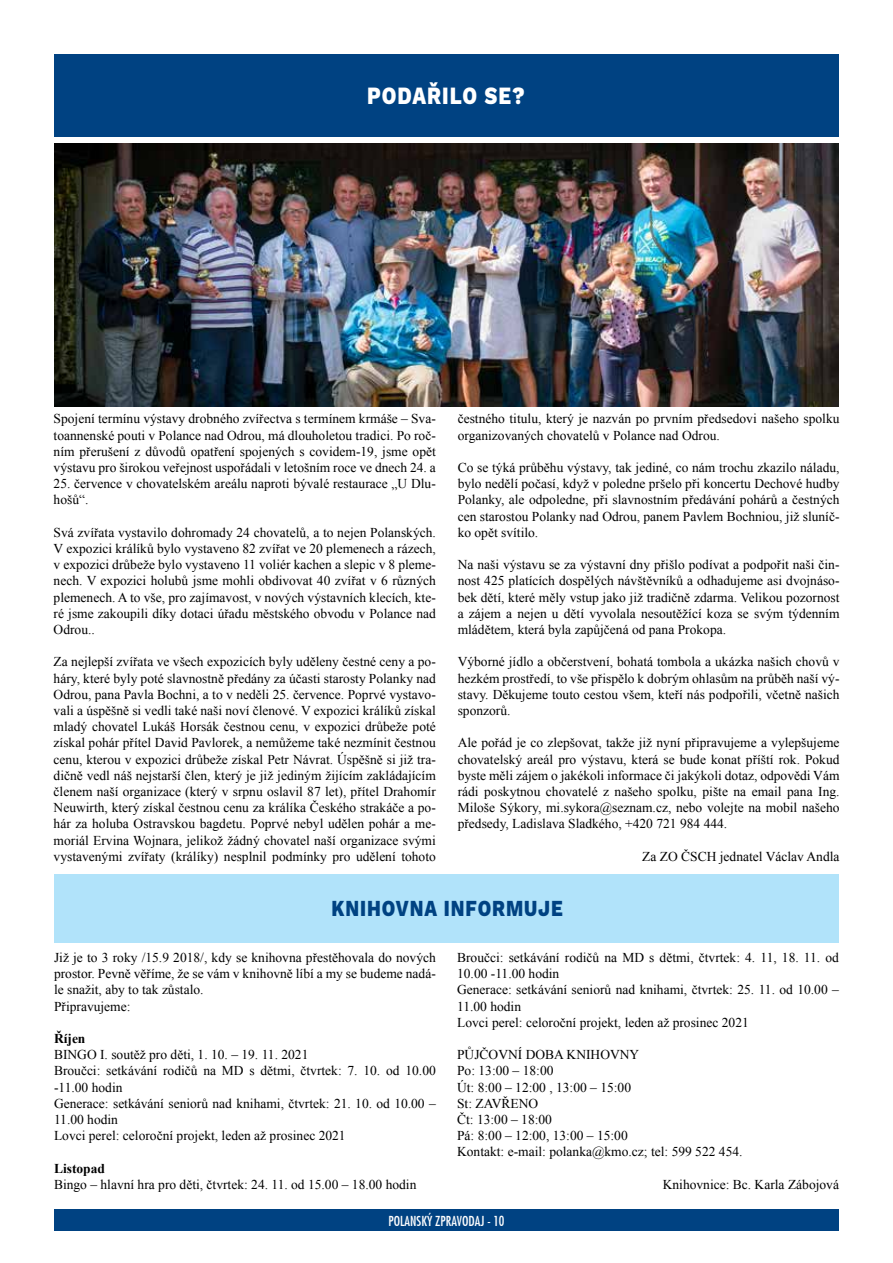
<style>
.page{position:relative;width:893px;height:1263px;background:#fff}
.page>*{position:absolute;margin:0;border:0;box-sizing:border-box;transform-origin:0 0}
.t1{font:800 24.3px "Work Sans";letter-spacing:.05em;color:#fff;scale:.82 1}
.t2{font:800 22.5px "Work Sans";letter-spacing:.05em;color:#004282;scale:.82 1}
.t3{font:13.5px/16.2px "Times New Roman";color:#000;text-align:justify}
.t4{font:13.5px "Fujiyama Plain";color:#fff}
.t5{font:700 13.5px "Times New Roman";color:#000}
</style>
<div class="page">
<div style="left:54px;top:874px;width:785px;height:68px;background:#b1e3fa"></div>
<div style="left:54px;top:1210px;width:785px;height:21px;background:#004282"></div>
<div style="left:54px;top:54px;width:785px;height:82px;background:#004282"></div>
<img style="left:55px;top:144px;width:783px;height:262px">
<h1 class="t1" style="left:367px;top:81px;width:194px">PODAŘILO SE?</h1>
<p class="t3" style="left:54px;top:411px;width:384px">Spojení termínu výstavy drobného zvířectva s termínem krmáše – Sva&shy;toannenské pouti v Polance nad Odrou, má dlouholetou tradici. Po roč&shy;ním přerušení z důvodů opatření spojených s covidem-19, jsme opět výstavu pro širokou veřejnost uspořádali v letošním roce ve dnech 24. a</p>
<p class="t3" style="left:54px;top:475px;width:384px">25. července v chovatelském areálu naproti bývalé restaurace „U Dlu&shy;hošů“.</p>
<p class="t3" style="left:54px;top:524px;width:384px">Svá zvířata vystavilo dohromady 24 chovatelů, a to nejen Polanských.<br>V expozici králíků bylo vystaveno 82 zvířat ve 20 plemenech a rázech, v expozici drůbeže bylo vystaveno 11 voliér kachen a slepic v 8 pleme&shy;nech. V expozici holubů jsme mohli obdivovat 40 zvířat v 6 různých plemenech. A to vše, pro zajímavost, v nových výstavních klecích, kte&shy;ré jsme zakoupili díky dotaci úřadu městského obvodu v Polance nad Odrou..</p>
<p class="t3" style="left:54px;top:654px;width:384px">Za nejlepší zvířata ve všech expozicích byly uděleny čestné ceny a po&shy;háry, které byly poté slavnostně předány za účasti starosty Polanky nad Odrou, pana Pavla Bochni, a to v neděli 25. července. Poprvé vystavo&shy;vali a úspěšně si vedli také naši noví členové. V expozici králíků získal mladý chovatel Lukáš Horsák čestnou cenu, v expozici drůbeže poté získal pohár přítel David Pavlorek, a nemůžeme také nezmínit čestnou cenu, kterou v expozici drůbeže získal Petr Návrat. Úspěšně si již tra&shy;dičně vedl náš nejstarší člen, který je již jediným žijícím zakládajícím členem naší organizace (který v srpnu oslavil 87 let), přítel Drahomír Neuwirth, který získal čestnou cenu za králíka Českého strakáče a po&shy;hár za holuba Ostravskou bagdetu. Poprvé nebyl udělen pohár a me&shy;moriál Ervina Wojnara, jelikož žádný chovatel naší organizace svými vystavenými zvířaty (králíky) nesplnil podmínky pro udělení tohoto</p>
<p class="t3" style="left:458px;top:411px;width:383px">čestného titulu, který je nazván po prvním předsedovi našeho spolku organizovaných chovatelů v Polance nad Odrou.</p>
<p class="t3" style="left:458px;top:459px;width:383px">Co se týká průběhu výstavy, tak jediné, co nám trochu zkazilo náladu, bylo nedělí počasí, když v poledne pršelo při koncertu Dechové hudby Polanky, ale odpoledne, při slavnostním předávání pohárů a čestných cen starostou Polanky nad Odrou, panem Pavlem Bochniou, již sluníč&shy;ko opět svítilo.</p>
<p class="t3" style="left:458px;top:556px;width:383px">Na naši výstavu se za výstavní dny přišlo podívat a podpořit naši čin&shy;nost 425 platících dospělých návštěvníků a odhadujeme asi dvojnáso&shy;bek dětí, které měly vstup jako již tradičně zdarma. Velikou pozornost a zájem a nejen u dětí vyvolala nesoutěžící koza se svým týdenním mládětem, která byla zapůjčená od pana Prokopa.</p>
<p class="t3" style="left:458px;top:654px;width:383px">Výborné jídlo a občerstvení, bohatá tombola a ukázka našich chovů v hezkém prostředí, to vše přispělo k dobrým ohlasům na průběh naší vý&shy;stavy. Děkujeme touto cestou všem, kteří nás podpořili, včetně našich sponzorů.</p>
<p class="t3" style="left:458px;top:735px;width:383px">Ale pořád je co zlepšovat, takže již nyní připravujeme a vylepšujeme chovatelský areál pro výstavu, která se bude konat příští rok. Pokud byste měli zájem o jakékoli informace či jakýkoli dotaz, odpovědi Vám rádi poskytnou chovatelé z našeho spolku, pište na email pana Ing.<br>Miloše Sýkory, mi.sykora@seznam.cz, nebo volejte na mobil našeho předsedy, Ladislava Sladkého, +420 721 984 444.</p>
<p class="t3" style="left:642px;top:848px;width:199px">Za ZO ČSCH jednatel Václav Andla</p>
<h2 class="t2" style="left:331px;top:895px;width:284px">KNIHOVNA INFORMUJE</h2>
<p class="t3" style="left:54px;top:949px;width:383px;text-align:left">Již je to 3 roky /15.9 2018/, kdy se knihovna přestěhovala do nových prostor. Pevně věříme, že se vám v knihovně líbí a my se budeme nadá&shy;le snažit, aby to tak zůstalo.<br>Připravujeme:</p>
<p class="t5" style="left:54px;top:1029px;width:33px">Říjen</p>
<p class="t3" style="left:54px;top:1046px;width:383px;text-align:left">BINGO I. soutěž pro děti, 1. 10. – 19. 11. 2021<br>Broučci: setkávání rodičů na MD s dětmi, čtvrtek: 7. 10. od 10.00 -11.00 hodin<br>Generace: setkávání seniorů nad knihami, čtvrtek: 21. 10. od 10.00 – 11.00 hodin<br>Lovci perel: celoroční projekt, leden až prosinec 2021</p>
<p class="t5" style="left:54px;top:1159px;width:53px">Listopad</p>
<p class="t3" style="left:54px;top:1176px;width:364px">Bingo – hlavní hra pro děti, čtvrtek: 24. 11. od 15.00 – 18.00 hodin</p>
<p class="t3" style="left:457px;top:949px;width:383px;text-align:left">Broučci: setkávání rodičů na MD s dětmi, čtvrtek: 4. 11, 18. 11. od 10.00 -11.00 hodin<br>Generace: setkávání seniorů nad knihami, čtvrtek: 25. 11. od 10.00 – 11.00 hodin<br>Lovci perel: celoroční projekt, leden až prosinec 2021</p>
<p class="t3" style="left:457px;top:1046px;width:287px;text-align:left">PŮJČOVNÍ DOBA KNIHOVNY<br>Po: 13:00 – 18:00<br>Út: 8:00 – 12:00 , 13:00 – 15:00<br>St: ZAVŘENO<br>Čt: 13:00 – 18:00<br>Pá: 8:00 – 12:00, 13:00 – 15:00<br>Kontakt: e-mail: polanka@kmo.cz; tel: 599 522 454.</p>
<p class="t3" style="left:663px;top:1176px;width:178px">Knihovnice: Bc. Karla Zábojová</p>
<p class="t4" style="left:388px;top:1212px;width:117px">POLANSKÝ ZPRAVODAJ - 10</p>
</div>
